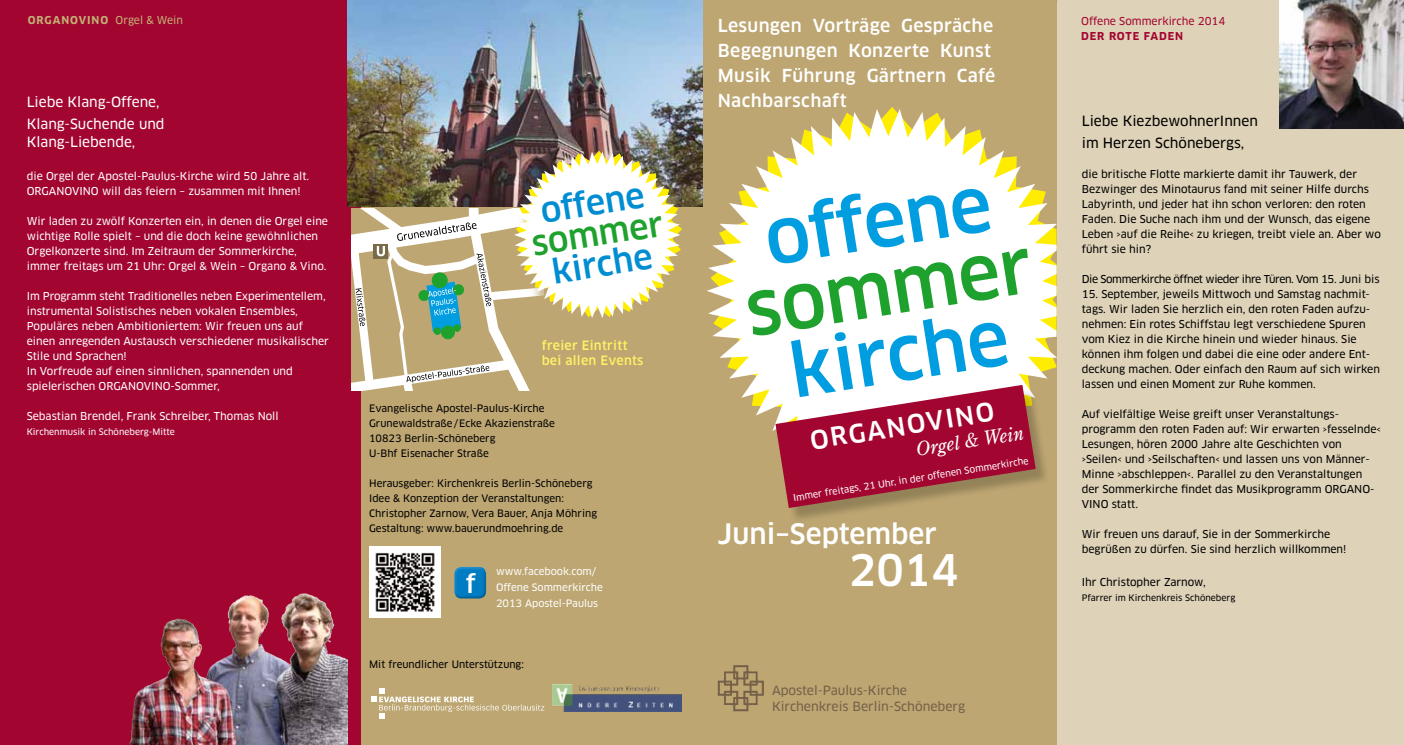
<style>
.page{position:relative;width:1404px;height:745px;background:#fff}
.page>*{position:absolute;margin:0;border:0;box-sizing:border-box;transform-origin:0 0}
.t1{font:500 72px "Clan Pro";color:#009ee0}
.t2{font:500 72px "Clan Pro";color:#1fa12e}
.t3{font:500 42.5px "Clan Pro";color:#fff}
.t4{font:500 33px "Clan Pro";color:#008dd2}
.t5{font:500 33px "Clan Pro";color:#1fa12e}
.t6{font:500 27.5px "Clan Pro";color:#fff}
.t7{font:500 25px "Clan Pro";color:#fff}
.t8{font:italic 19.12px "Century Old Style Std";color:#fff}
.t9{font:500 17.5px/25px "Clan Pro";letter-spacing:.02em;color:#fff}
.t10{font:13.75px/21.2px "Clan Pro News";color:#fff}
.t11{font:13.75px/21.2px "Clan Pro News";color:#000}
.t12{font:500 12.5px/15px "Clan Pro";letter-spacing:.02em;color:#fff165}
.t13{font:12.38px/15.5px "Clan Pro News";color:#746049}
.t14{font:10.62px/15px "Clan Pro News";color:#000}
.t15{font:10.62px/15px "Clan Pro News";color:#fff}
.t16{font:10.62px "Clan Pro News";letter-spacing:-.04em;color:#000}
.t17{font:10.62px "Clan Pro News";color:#a20530}
.t18{font:700 10.62px "Clan Pro";letter-spacing:.09em;color:#c2b175}
.t19{font:700 10.62px "Clan Pro";letter-spacing:.08em;color:#a20530}
.t20{font:10px/15px "Clan Pro News";color:#000}
.t21{font:10px/16.2px "Clan Pro News";color:#fff}
.t22{font:9.12px "Clan Pro News";color:#fff}
.t23{font:8.75px "Clan Pro News";color:#000}
.t24{font:8.75px "Clan Pro News";color:#fff}
.s1{font-family:"Clan Pro News";font-weight:400}
</style>
<div class="page">
<div style="left:0;top:0;width:1403px;height:744px;background:#ded2b8"></div>
<div style="left:347px;top:0;width:709px;height:744px;background:#bda672"></div>
<svg style="left:707px;top:109px;width:349px;height:322px;fill:#fff"></svg>
<div style="left:0;top:0;width:360px;height:744px;background:#a20530"></div>
<img style="left:347px;top:0;width:355px;height:206px">
<div style="left:453px;top:567px;width:34px;height:32px;background:#000;opacity:.22"></div>
<img style="left:369px;top:546px;width:71px;height:71px">
<div style="left:512px;top:155px;width:179px;height:179px;background:#bda672;opacity:.75"></div>
<svg style="left:351px;top:150px;width:331px;height:240px"></svg>
<img style="left:1279px;top:0;width:124px;height:129px">
<img style="left:129px;top:593px;width:218px;height:151px">
<svg style="left:717px;top:665px;width:46px;height:45px"></svg>
<div style="left:776px;top:387px;width:273px;height:136px;background:#000;opacity:.22"></div>
<svg style="left:775px;top:384px;width:260px;height:123px;background:#b2465a"></svg>
<img style="left:553px;top:684px;width:128px;height:26px">
<svg style="left:371px;top:688px;width:173px;height:30px"></svg>
<p class="t18" style="left:28px;top:14px;width:157px">ORGANOVINO <span class="s1">Orgel &amp; Wein</span></p>
<p class="t17" style="left:1081px;top:15px;width:146px">Offene Sommerkirche 2014</p>
<p class="t19" style="left:1081px;top:30px;width:103px">DER ROTE FADEN</p>
<h3 class="t9" style="left:717px;top:13px;width:279px">Lesungen Vorträge Gespräche<br>Begegnungen Konzerte Kunst<br>Musik Führung Gärtnern Café<br>Nachbarschaft</h3>
<p class="t10" style="left:27px;top:92px;width:139px">Liebe Klang-Offene,<br>Klang-Suchende und</p>
<p class="t10" style="left:27px;top:132px;width:110px">Klang-Liebende,</p>
<p class="t15" style="left:27px;top:168px;width:284px">die Orgel der Apostel-Paulus-Kirche wird 50 Jahre alt.<br>ORGANOVINO will das feiern – zusammen mit Ihnen!</p>
<p class="t15" style="left:27px;top:213px;width:303px">Wir laden zu zwölf Konzerten ein, in denen die Orgel eine wichtige Rolle spielt – und die doch keine gewöhnlichen Orgelkonzerte sind. Im Zeitraum der Sommerkirche, immer freitags um 21 Uhr: Orgel &amp; Wein – Organo &amp; Vino.</p>
<p class="t15" style="left:27px;top:288px;width:303px">Im Programm steht Traditionelles neben Experimentellem, instrumental Solistisches neben vokalen Ensembles, Populäres neben Ambitioniertem: Wir freuen uns auf einen anregenden Austausch verschiedener musikalischer Stile und Sprachen!<br>In Vorfreude auf einen sinnlichen, spannenden und spielerischen ORGANOVINO-Sommer,</p>
<p class="t15" style="left:27px;top:408px;width:253px">Sebastian Brendel, Frank Schreiber, Thomas Noll</p>
<p class="t24" style="left:27px;top:426px;width:150px">Kirchenmusik in Schöneberg-Mitte</p>
<p class="t11" style="left:1081px;top:111px;width:177px">Liebe KiezbewohnerInnen im Herzen Schönebergs,</p>
<p class="t14" style="left:1081px;top:166px;width:300px">die britische Flotte markierte damit ihr Tauwerk, der Bezwinger des Minotaurus fand mit seiner Hilfe durchs Labyrinth, und jeder hat ihn schon verloren: den roten Faden. Die Suche nach ihm und der Wunsch, das eigene Leben ›auf die Reihe‹ zu kriegen, treibt viele an. Aber wo führt sie hin?</p>
<p class="t16" style="left:1081px;top:272px;width:299px">Die Sommerkirche öffnet wieder ihre Türen. Vom 15. Juni bis</p>
<p class="t14" style="left:1081px;top:286px;width:300px">15. September, jeweils Mittwoch und Samstag nachmit&shy;tags. Wir laden Sie herzlich ein, den roten Faden aufzu&shy;nehmen: Ein rotes Schiffstau legt verschiedene Spuren vom Kiez in die Kirche hinein und wieder hinaus. Sie können ihm folgen und dabei die eine oder andere Ent&shy;deckung machen. Oder einfach den Raum auf sich wirken lassen und einen Moment zur Ruhe kommen.</p>
<p class="t14" style="left:1081px;top:406px;width:300px">Auf vielfältige Weise greift unser Veranstaltungs&shy;programm den roten Faden auf: Wir erwarten ›fesselnde‹ Lesungen, hören 2000 Jahre alte Geschichten von ›Seilen‹ und ›Seilschaften‹ und lassen uns von Männer-Minne ›abschleppen‹. Parallel zu den Veranstaltungen der Sommerkirche findet das Musikprogramm ORGANO-VINO statt.</p>
<p class="t14" style="left:1081px;top:526px;width:266px">Wir freuen uns darauf, Sie in der Sommerkirche begrüßen zu dürfen. Sie sind herzlich willkommen!</p>
<p class="t14" style="left:1081px;top:574px;width:125px">Ihr Christopher Zarnow,</p>
<p class="t23" style="left:1081px;top:592px;width:155px">Pfarrer im Kirchenkreis Schöneberg</p>
<h1 class="t1" style="left:758px;top:197px;width:230px;rotate:-9deg">offene</h1>
<h3 class="t4" style="left:538px;top:192px;width:106px;rotate:-9deg">offene</h3>
<h3 class="t5" style="left:529px;top:225px;width:134px;rotate:-9deg">sommer</h3>
<h3 class="t4" style="left:549px;top:253px;width:103px;rotate:-9deg">kirche</h3>
<h1 class="t2" style="left:739px;top:269px;width:291px;rotate:-9deg">sommer</h1>
<h1 class="t1" style="left:783px;top:330px;width:222px;rotate:-9deg">kirche</h1>
<p class="t12" style="left:541px;top:337px;width:103px">freier Eintritt bei allen Events</p>
<h3 class="t7" style="left:808px;top:426px;width:187px;rotate:-9deg">ORGANOVINO</h3>
<p class="t20" style="left:369px;top:401px;width:177px">Evangelische Apostel-Paulus-Kirche</p>
<p class="t20" style="left:369px;top:416px;width:187px">Grunewaldstraße/Ecke Akazienstraße<br>10823 Berlin-Schöneberg<br>U-Bhf Eisenacher Straße</p>
<p class="t20" style="left:369px;top:476px;width:229px">Herausgeber: Kirchenkreis Berlin-Schöneberg Idee &amp; Konzeption der Veranstaltungen:<br>Christopher Zarnow, Vera Bauer, Anja Möhring Gestaltung: www.bauerundmoehring.de</p>
<h3 class="t8" style="left:914px;top:437px;width:110px;rotate:-9deg">Orgel &amp; Wein</h3>
<p class="t22" style="left:792px;top:492px;width:240px;rotate:-9deg">Immer freitags, 21 Uhr, in der offenen Sommerkirche</p>
<h3 class="t6" style="left:717px;top:517px;width:221px">Juni–September</h3>
<h2 class="t3" style="left:848px;top:545px;width:111px">2014</h2>
<p class="t21" style="left:496px;top:562px;width:108px">www.facebook.com/<br>Offene Sommerkirche<br>2013 Apostel-Paulus</p>
<h3 class="t7" style="left:465px;top:569px;width:12px">f</h3>
<p class="t20" style="left:369px;top:656px;width:156px">Mit freundlicher Unterstützung:</p>
<p class="t13" style="left:772px;top:682px;width:195px">Apostel-Paulus-Kirche<br>Kirchenkreis Berlin-Schöneberg</p>
</div>
